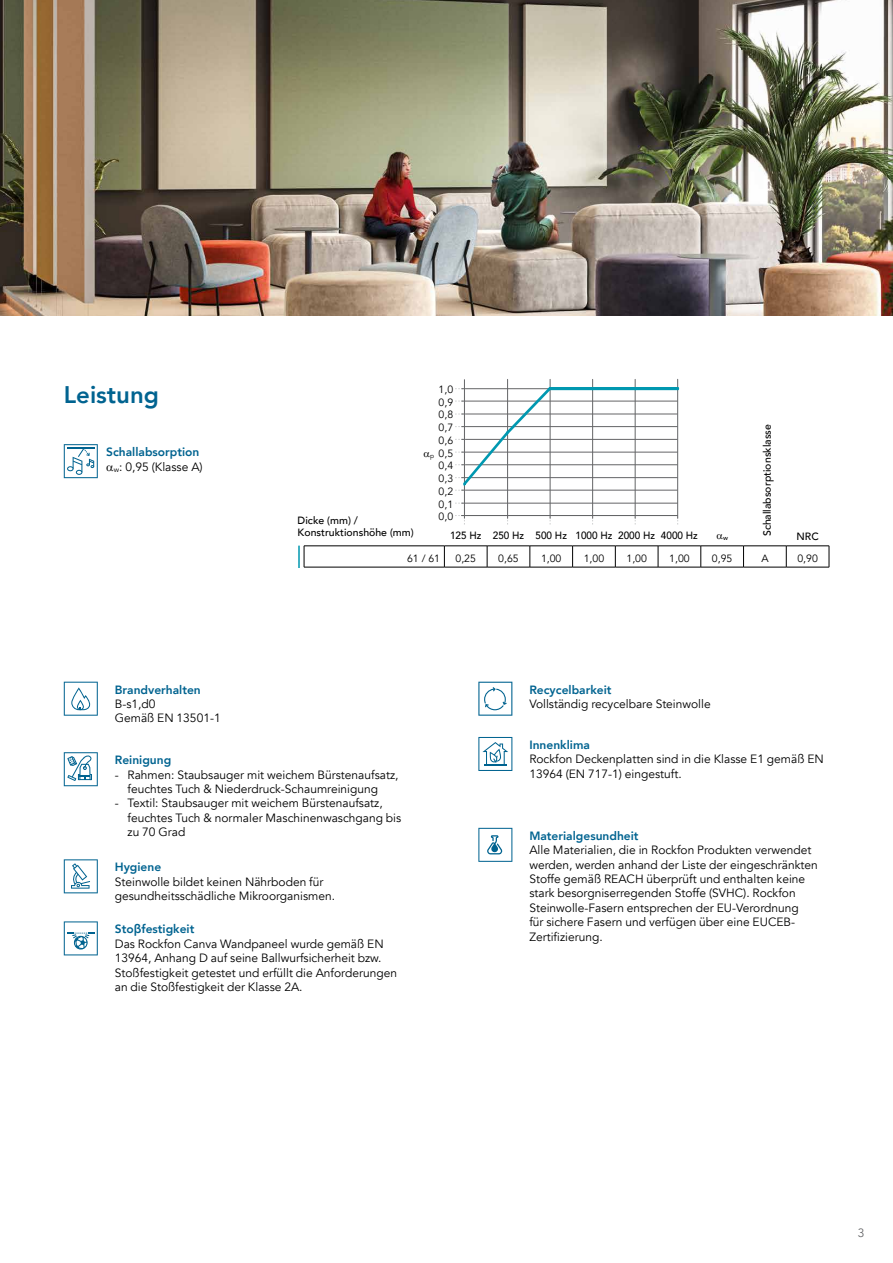
<style>
.page{position:relative;width:893px;height:1263px;background:#fff}
.page>*{position:absolute;margin:0;border:0;box-sizing:border-box;transform-origin:0 0}
.t1{font:127.35px "Chartwell Lines 50";color:#0098b0;scale:.67 1}
.t2{font:800 24px "Avenir";color:#006390}
.t3{font:12px/14.4px "Avenir";color:#000}
.t4{font:800 12px/14.4px "Avenir";color:#006390;text-align:right}
.t5{font:12px "Avenir";color:#646567}
.t6{font:10.5px/12.8px "Avenir";color:#000;text-align:justify}
.t7{font:500 10.5px/12.6px "Avenir";color:#000}
.t8{font:500 10.5px "Avenir";color:#000;scale:.95 1}
.t9{font:500 6.45px "Avenir";color:#000}
.t10{font:6.45px "Avenir";color:#000}
.s1{font-weight:400;color:#000}
</style>
<div class="page">
<img style="left:0;top:0;width:893px;height:316px">
<svg style="left:64px;top:444px;width:34px;height:34px"></svg>
<svg style="left:64px;top:682px;width:34px;height:34px"></svg>
<svg style="left:64px;top:752px;width:34px;height:34px"></svg>
<svg style="left:64px;top:859px;width:34px;height:34px"></svg>
<svg style="left:64px;top:921px;width:34px;height:34px"></svg>
<svg style="left:478px;top:682px;width:34px;height:34px"></svg>
<svg style="left:478px;top:737px;width:34px;height:34px"></svg>
<svg style="left:478px;top:828px;width:34px;height:34px"></svg>
<svg style="left:304px;top:547px;width:1px;height:20px"></svg>
<svg style="left:444px;top:547px;width:1px;height:20px"></svg>
<svg style="left:487px;top:547px;width:1px;height:20px"></svg>
<svg style="left:530px;top:547px;width:1px;height:20px"></svg>
<svg style="left:572px;top:547px;width:1px;height:20px"></svg>
<svg style="left:615px;top:547px;width:1px;height:20px"></svg>
<svg style="left:658px;top:547px;width:1px;height:20px"></svg>
<svg style="left:700px;top:547px;width:1px;height:20px"></svg>
<svg style="left:743px;top:547px;width:1px;height:20px"></svg>
<svg style="left:786px;top:547px;width:1px;height:20px"></svg>
<svg style="left:829px;top:546px;width:1px;height:21px"></svg>
<hr style="left:304px;top:567px;width:140px;height:1px;background:#000">
<hr style="left:444px;top:567px;width:43px;height:1px;background:#000">
<hr style="left:487px;top:567px;width:43px;height:1px;background:#000">
<hr style="left:530px;top:567px;width:43px;height:1px;background:#000">
<hr style="left:573px;top:567px;width:42px;height:1px;background:#000">
<hr style="left:615px;top:567px;width:43px;height:1px;background:#000">
<hr style="left:658px;top:567px;width:43px;height:1px;background:#000">
<hr style="left:701px;top:567px;width:42px;height:1px;background:#000">
<hr style="left:743px;top:567px;width:43px;height:1px;background:#000">
<hr style="left:786px;top:567px;width:43px;height:1px;background:#000">
<hr style="left:304px;top:546px;width:140px;height:1px;background:#000">
<hr style="left:444px;top:546px;width:43px;height:1px;background:#000">
<hr style="left:487px;top:546px;width:43px;height:1px;background:#000">
<hr style="left:530px;top:546px;width:43px;height:1px;background:#000">
<hr style="left:573px;top:546px;width:42px;height:1px;background:#000">
<hr style="left:615px;top:546px;width:43px;height:1px;background:#000">
<hr style="left:658px;top:546px;width:43px;height:1px;background:#000">
<hr style="left:701px;top:546px;width:42px;height:1px;background:#000">
<hr style="left:743px;top:546px;width:43px;height:1px;background:#000">
<hr style="left:786px;top:546px;width:43px;height:1px;background:#000">
<hr style="left:298px;top:546px;width:2px;height:21px;background:#0098b0">
<svg style="left:455px;top:515px;width:10px;height:10px"></svg>
<hr style="left:461px;top:388px;width:217px;height:1px;background:#646567">
<hr style="left:461px;top:490px;width:216px;height:1px;background:#646567">
<hr style="left:461px;top:414px;width:216px;height:1px;background:#646567">
<hr style="left:461px;top:439px;width:216px;height:1px;background:#646567">
<hr style="left:461px;top:464px;width:216px;height:1px;background:#646567">
<hr style="left:507px;top:379px;width:1px;height:139px;background:#646567">
<hr style="left:550px;top:379px;width:1px;height:139px;background:#646567">
<hr style="left:592px;top:379px;width:1px;height:139px;background:#646567">
<hr style="left:635px;top:379px;width:1px;height:139px;background:#646567">
<hr style="left:677px;top:379px;width:1px;height:139px;background:#646567">
<hr style="left:461px;top:503px;width:217px;height:1px;background:#646567">
<hr style="left:461px;top:477px;width:217px;height:1px;background:#646567">
<hr style="left:461px;top:452px;width:217px;height:1px;background:#646567">
<hr style="left:461px;top:426px;width:217px;height:1px;background:#646567">
<hr style="left:461px;top:401px;width:217px;height:1px;background:#646567">
<hr style="left:464px;top:379px;width:1px;height:139px;background:#646567">
<hr style="left:461px;top:515px;width:217px;height:1px;background:#646567">
<h2 class="t2" style="left:64px;top:376px;width:97px">Leistung</h2>
<p class="t4" style="left:106px;top:445px;width:98px">Schallabsorption <sub>w</sub><span class="s1">: 0,95 (Klasse A)</span></p>
<p class="t7" style="left:298px;top:513px;width:118px">Dicke (mm) /<br>Konstruktionshöhe (mm)</p>
<p class="t6" style="left:439px;top:383px;width:16px">1,0<br>0,9<br>0,8<br>0,7<br>0,6<br>0,5<br>0,4<br>0,3<br>0,2<br>0,1<br>0,0</p>
<h1 class="t1" style="left:464px;top:387px;width:324px">25+65+100+100+100+100</h1>
<p class="t7" style="left:760px;top:536px;width:114px;rotate:-90deg">Schallabsorptionsklasse</p>
<p class="t10" style="left:430px;top:452px;width:5px">p</p>
<p class="t8" style="left:450px;top:526px;width:262px">125 Hz 250 Hz 500 Hz 1000 Hz 2000 Hz 4000 Hz</p>
<p class="t9" style="left:723px;top:532px;width:6px">w</p>
<p class="t7" style="left:796px;top:530px;width:24px">NRC</p>
<p class="t6" style="left:407px;top:552px;width:35px">61 / 61</p>
<p class="t6" style="left:456px;top:552px;width:22px">0,25</p>
<p class="t6" style="left:498px;top:552px;width:22px">0,65</p>
<p class="t6" style="left:541px;top:552px;width:22px">1,00</p>
<p class="t6" style="left:584px;top:552px;width:22px">1,00</p>
<p class="t6" style="left:626px;top:552px;width:22px">1,00</p>
<p class="t6" style="left:669px;top:552px;width:22px">1,00</p>
<p class="t6" style="left:712px;top:552px;width:22px">0,95</p>
<p class="t6" style="left:761px;top:552px;width:9px">A</p>
<p class="t6" style="left:797px;top:552px;width:22px">0,90</p>
<p class="t4" style="left:115px;top:682px;width:88px">Brandverhalten</p>
<p class="t3" style="left:115px;top:697px;width:107px">B-s1,d0<br>Gemäß EN 13501-1</p>
<p class="t4" style="left:115px;top:753px;width:58px">Reinigung</p>
<p class="t3" style="left:128px;top:767px;width:272px;text-indent:-13px">- Rahmen: Staubsauger mit weichem Bürstenaufsatz, feuchtes Tuch &amp; Niederdruck-Schaumreinigung</p>
<p class="t3" style="left:128px;top:796px;width:275px;text-indent:-13px">- Textil: Staubsauger mit weichem Bürstenaufsatz, feuchtes Tuch &amp; normaler Maschinenwaschgang bis zu 70 Grad</p>
<p class="t4" style="left:115px;top:860px;width:48px">Hygiene</p>
<p class="t3" style="left:115px;top:875px;width:222px">Steinwolle bildet keinen Nährboden für gesundheitsschädliche Mikroorganismen.</p>
<p class="t4" style="left:115px;top:922px;width:81px">Stoβfestigkeit</p>
<p class="t3" style="left:115px;top:937px;width:284px">Das Rockfon Canva Wandpaneel wurde gemäß EN 13964, Anhang D auf seine Ballwurfsicherheit bzw.<br>Stoßfestigkeit getestet und erfüllt die Anforderungen an die Stoßfestigkeit der Klasse 2A.</p>
<p class="t4" style="left:529px;top:682px;width:84px">Recycelbarkeit</p>
<p class="t3" style="left:529px;top:697px;width:183px">Vollständig recycelbare Steinwolle</p>
<p class="t4" style="left:529px;top:738px;width:62px">Innenklima</p>
<p class="t3" style="left:529px;top:752px;width:296px">Rockfon Deckenplatten sind in die Klasse E1 gemäß EN<br>13964 (EN 717-1) eingestuft.</p>
<p class="t4" style="left:529px;top:828px;width:111px">Materialgesundheit</p>
<p class="t3" style="left:529px;top:843px;width:290px">Alle Materialien, die in Rockfon Produkten verwendet werden, werden anhand der Liste der eingeschränkten Stoffe gemäß REACH überprüft und enthalten keine stark besorgniserregenden Stoffe (SVHC). Rockfon Steinwolle-Fasern entsprechen der EU-Verordnung<br>für sichere Fasern und verfügen über eine EUCEB-Zertifizierung.</p>
<p class="t5" style="left:858px;top:1226px;width:8px">3</p>
</div>
